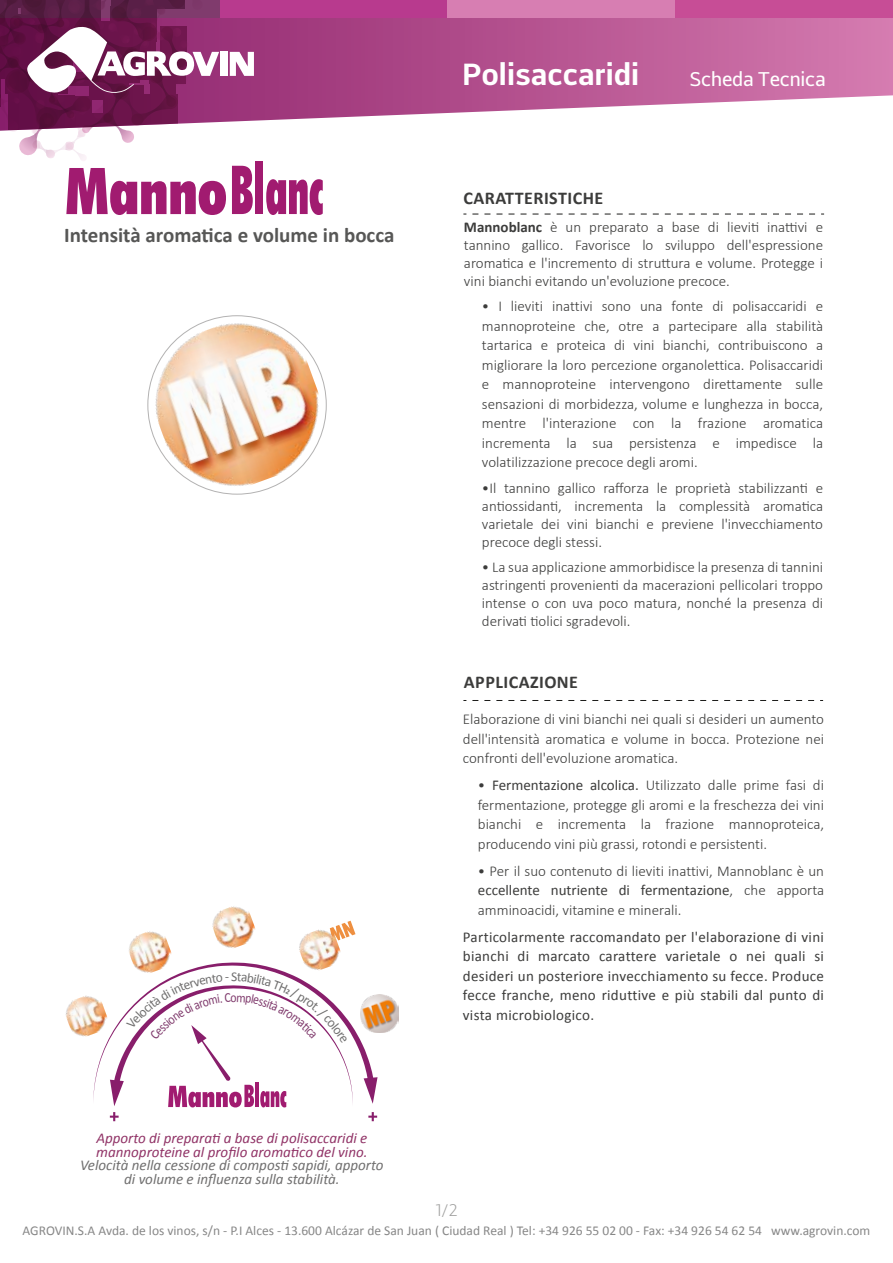
<style>
.page{position:relative;width:893px;height:1263px;background:#fff}
.page>*{position:absolute;margin:0;border:0;box-sizing:border-box;transform-origin:0 0}
.t1{font:700 30px "Centuma";letter-spacing:.01em;color:#fff}
.t2{font:700 21px "Calibri";color:#575756}
.t3{font:19.5px "Centuma";letter-spacing:-.01em;color:#fff}
.t4{font:700 18px "Calibri";letter-spacing:.025em;color:#3c3c3b}
.t5{font:300 16.5px "Centuma";color:#9d9d9c}
.t6{font:300 15px/19.5px "Calibri";color:#3c3c3b;text-align:justify}
.t7{font:15px/19.5px "Calibri";letter-spacing:.02em;color:#3c3c3b;text-align:justify}
.t8{font:italic 15px/13.5px "Calibri";color:#913467}
.t9{font:italic 15px/13.5px "Calibri";color:#706f6f;text-align:center}
.t10{font:13.5px "Calibri";color:#878787}
.s1{font-weight:700}
.s2{font-weight:400}
</style>
<div class="page">
<svg style="left:472px;top:214px;width:352px;height:1px"></svg>
<svg style="left:472px;top:700px;width:351px;height:1px"></svg>
<svg style="left:219px;top:18px;width:674px;height:104px;background:#bf6a9f"></svg>
<div style="left:675px;top:0;width:218px;height:18px;background:#c74d96"></div>
<div style="left:447px;top:0;width:228px;height:18px;background:#d77eb2"></div>
<div style="left:219px;top:0;width:228px;height:18px;background:#b83a8e"></div>
<svg style="left:230px;top:52px;width:24px;height:24px"></svg>
<div style="left:220px;top:52px;width:7px;height:24px;background:#fff"></div>
<svg style="left:0;top:0;width:219px;height:161px"></svg>
<svg style="left:66px;top:168px;width:160px;height:47px"></svg>
<svg style="left:232px;top:166px;width:21px;height:48px"></svg>
<div style="left:255px;top:161px;width:8px;height:53px;background:#a11b70"></div>
<svg style="left:266px;top:179px;width:57px;height:36px"></svg>
<img style="left:378px;top:994px;width:21px;height:38px">
<svg style="left:341px;top:921px;width:14px;height:18px"></svg>
<img style="left:299px;top:925px;width:45px;height:37px">
<img style="left:212px;top:906px;width:44px;height:42px">
<img style="left:129px;top:931px;width:43px;height:31px">
<img style="left:65px;top:995px;width:28px;height:42px">
<img style="left:147px;top:315px;width:180px;height:180px">
<svg style="left:93px;top:962px;width:285px;height:159px"></svg>
<h2 class="t2" style="left:64px;top:222px;width:332px">Intensità aromatica e volume in bocca</h2>
<p class="t8" style="left:96px;top:1131px;width:273px">Apporto di preparati a base di polisaccaridi e mannoproteine al profilo aromatico del vino.</p>
<p class="t9" style="left:80px;top:1158px;width:305px">Velocità nella cessione di composti sapidi, apporto di volume e influenza sulla stabilità.</p>
<h1 class="t1" style="left:462px;top:53px;width:178px">Polisaccaridi</h1>
<h3 class="t3" style="left:690px;top:66px;width:138px">Scheda Tecnica</h3>
<p class="t4" style="left:463px;top:187px;width:141px">CARATTERISTICHE</p>
<p class="t6" style="left:464px;top:218px;width:361px;line-height:18px"><span class="s1">Mannoblanc</span> è un preparato a base di lieviti inattivi e tannino gallico. Favorisce lo sviluppo dell'espressione aromatica e l'incremento di struttura e volume. Protegge i vini bianchi evitando un'evoluzione precoce.</p>
<p class="t6" style="left:482px;top:296px;width:343px">• I lieviti inattivi sono una fonte di polisaccaridi e mannoproteine che, otre a partecipare alla stabilità tartarica e proteica di vini bianchi, contribuiscono a migliorare la loro percezione organolettica. Polisaccaridi e mannoproteine intervengono direttamente sulle sensazioni di morbidezza, volume e lunghezza in bocca, mentre l'interazione con la frazione aromatica incrementa la sua persistenza e impedisce la volatilizzazione precoce degli aromi.</p>
<p class="t6" style="left:482px;top:479px;width:343px;line-height:18px">•Il tannino gallico rafforza le proprietà stabilizzanti e antiossidanti, incrementa la complessità aromatica varietale dei vini bianchi e previene l'invecchiamento precoce degli stessi.</p>
<p class="t6" style="left:482px;top:558px;width:343px;line-height:18px">• La sua applicazione ammorbidisce la presenza di tannini astringenti provenienti da macerazioni pellicolari troppo intense o con uva poco matura, nonché la presenza di derivati tiolici sgradevoli.</p>
<p class="t4" style="left:464px;top:671px;width:116px">APPLICAZIONE</p>
<p class="t6" style="left:463px;top:709px;width:363px">Elaborazione di vini bianchi nei quali si desideri un aumento dell'intensità aromatica e volume in bocca. Protezione nei confronti dell'evoluzione aromatica.</p>
<p class="t6" style="left:478px;top:775px;width:348px">• <span class="s2">Fermentazione alcolica.</span> Utilizzato dalle prime fasi di fermentazione, protegge gli aromi e la freschezza dei vini bianchi e incrementa la frazione mannoproteica, producendo vini più grassi, rotondi e persistenti.</p>
<p class="t6" style="left:478px;top:861px;width:348px">• Per il suo contenuto di lieviti inattivi, Mannoblanc è un <span class="s2">eccellente nutriente di fermentazione</span>, che apporta amminoacidi, vitamine e minerali.</p>
<p class="t7" style="left:463px;top:926px;width:363px">Particolarmente raccomandato per l'elaborazione di vini bianchi di marcato carattere varietale o nei quali si desideri un posteriore invecchiamento su fecce. Produce fecce franche, meno riduttive e più stabili dal punto di vista microbiologico.</p>
<p class="t5" style="left:435px;top:1198px;width:24px">1/2</p>
<p class="t10" style="left:23px;top:1222px;width:849px">AGROVIN.S.A Avda. de los vinos, s/n - P.I Alces - 13.600 Alcázar de San Juan ( Ciudad Real ) Tel: +34 926 55 02 00 - Fax: +34 926 54 62 54 www.agrovin.com</p>
</div>
